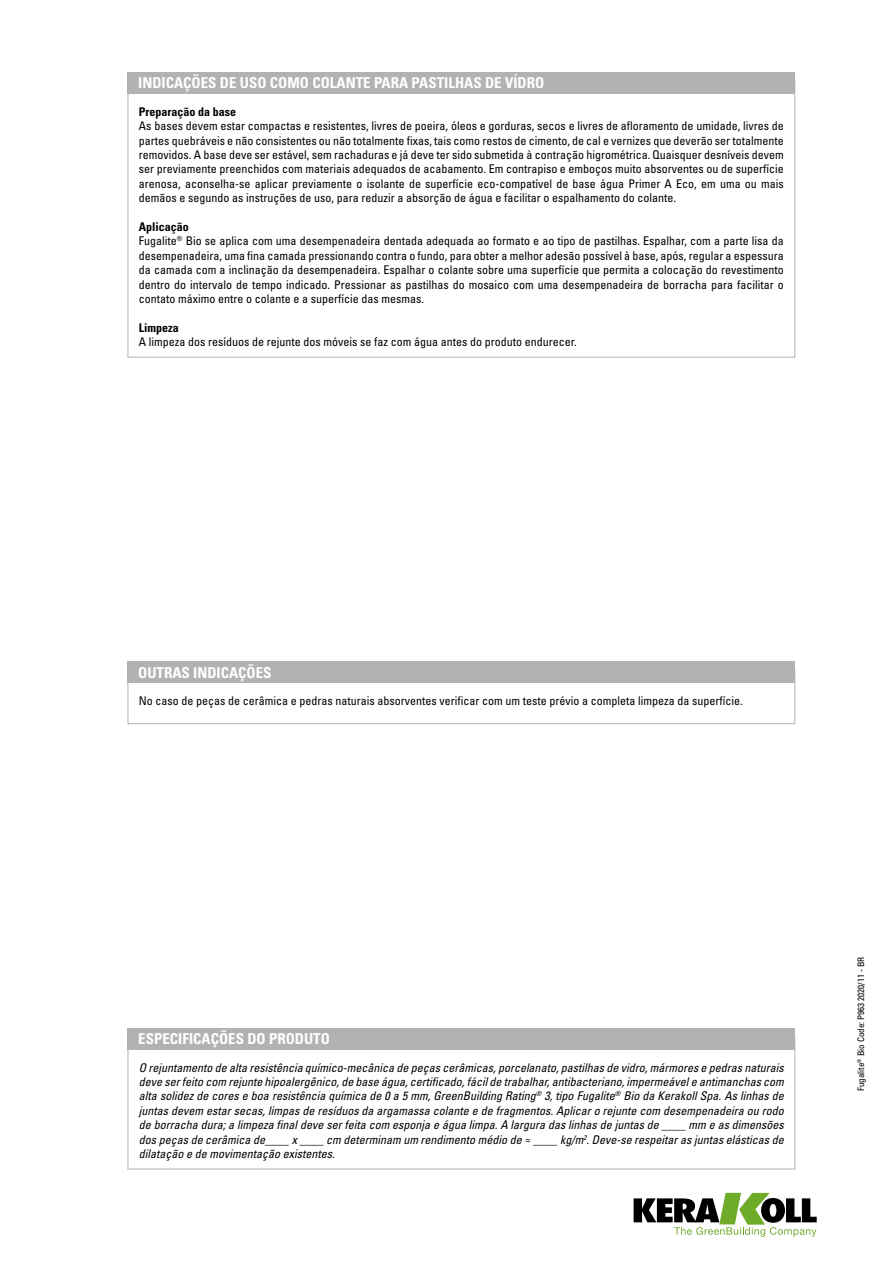
<style>
.page{position:relative;width:893px;height:1263px;background:#fff}
.page>*{position:absolute;margin:0;border:0;box-sizing:border-box;transform-origin:0 0}
.t1{font:700 condensed 15px "Univers LT Std";color:#fff}
.t2{font:condensed 12px/14.4px "Univers LT Std";color:#000;text-align:justify}
.t3{font:italic condensed 12px/14.4px "Univers LT Std";color:#000;text-align:justify}
.t4{font:700 condensed 12px "Univers LT Std";color:#000}
.t5{font:condensed 9px "Univers LT Std";color:#000}
.s1{font-weight:700}
</style>
<div class="page">
<svg style="left:634px;top:1193px;width:183px;height:44px"></svg>
<div style="left:128px;top:670px;width:667px;height:54px;border:1px solid #b3b2b2"></div>
<div style="left:128px;top:662px;width:667px;height:21px;background:#b3b2b2"></div>
<div style="left:128px;top:1037px;width:667px;height:132px;border:1px solid #b3b2b2"></div>
<div style="left:128px;top:1028px;width:667px;height:21px;background:#b3b2b2"></div>
<div style="left:128px;top:72px;width:667px;height:22px;background:#b3b2b2"></div>
<p class="t1" style="left:138px;top:74px;width:408px">INDICAÇÕES DE USO COMO COLANTE PARA PASTILHAS DE VÍDRO</p>
<p class="t4" style="left:139px;top:104px;width:99px">Preparação da base</p>
<p class="t2" style="left:139px;top:119px;width:646px">As bases devem estar compactas e resistentes, livres de poeira, óleos e gorduras, secos e livres de afloramento de umidade, livres de partes quebráveis e não consistentes ou não totalmente fixas, tais como restos de cimento, de cal e vernizes que deverão ser totalmente removidos. A base deve ser estável, sem rachaduras e já deve ter sido submetida à contração higrométrica. Quaisquer desníveis devem ser previamente preenchidos com materiais adequados de acabamento. Em contrapiso e emboços muito absorventes ou de superfície arenosa, aconselha-se aplicar previamente o isolante de superfície eco-compatível de base água Primer A Eco, em uma ou mais demãos e segundo as instruções de uso, para reduzir a absorção de água e facilitar o espalhamento do colante.</p>
<p class="t2" style="left:139px;top:219px;width:646px;text-align:left"><span class="s1">Aplicação<br></span>Fugalite<sup>®</sup> Bio se aplica com uma desempenadeira dentada adequada ao formato e ao tipo de pastilhas. Espalhar, com a parte lisa da desempenadeira, uma fina camada pressionando contra o fundo, para obter a melhor adesão possível à base, após, regular a espessura da camada com a inclinação da desempenadeira. Espalhar o colante sobre uma superfície que permita a colocação do revestimento dentro do intervalo de tempo indicado. Pressionar as pastilhas do mosaico com uma desempenadeira de borracha para facilitar o contato máximo entre o colante e a superfície das mesmas.</p>
<p class="t4" style="left:139px;top:320px;width:41px">Limpeza</p>
<p class="t2" style="left:139px;top:335px;width:439px">A limpeza dos resíduos de rejunte dos móveis se faz com água antes do produto endurecer.</p>
<p class="t1" style="left:138px;top:663px;width:135px">OUTRAS INDICAÇÕES</p>
<p class="t2" style="left:139px;top:693px;width:605px">No caso de peças de cerâmica e pedras naturais absorventes verificar com um teste prévio a completa limpeza da superfície.</p>
<p class="t1" style="left:138px;top:1030px;width:193px">ESPECIFICAÇÕES DO PRODUTO</p>
<p class="t3" style="left:139px;top:1060px;width:646px">O rejuntamento de alta resistência químico-mecânica de peças cerâmicas, porcelanato, pastilhas de vidro, mármores e pedras naturais deve ser feito com rejunte hipoalergênico, de base água, certificado, fácil de trabalhar, antibacteriano, impermeável e antimanchas com alta solidez de cores e boa resistência química de 0 a 5 mm, GreenBuilding Rating<sup>®</sup> 3, tipo Fugalite<sup>®</sup> Bio da Kerakoll Spa. As linhas de juntas devem estar secas, limpas de resíduos da argamassa colante e de fragmentos. Aplicar o rejunte com desempenadeira ou rodo de borracha dura; a limpeza final deve ser feita com esponja e água limpa. A largura das linhas de juntas de ____ mm e as dimensões dos peças de cerâmica de____ x ____ cm determinam um rendimento médio de ≈ ____ kg/m<sup>2</sup>. Deve-se respeitar as juntas elásticas de dilatação e de movimentação existentes.</p>
<p class="t5" style="left:855px;top:1091px;width:136px;rotate:-90deg">Fugalite<sup>®</sup> Bio Code: P963 2020/11 - BR</p>
</div>
